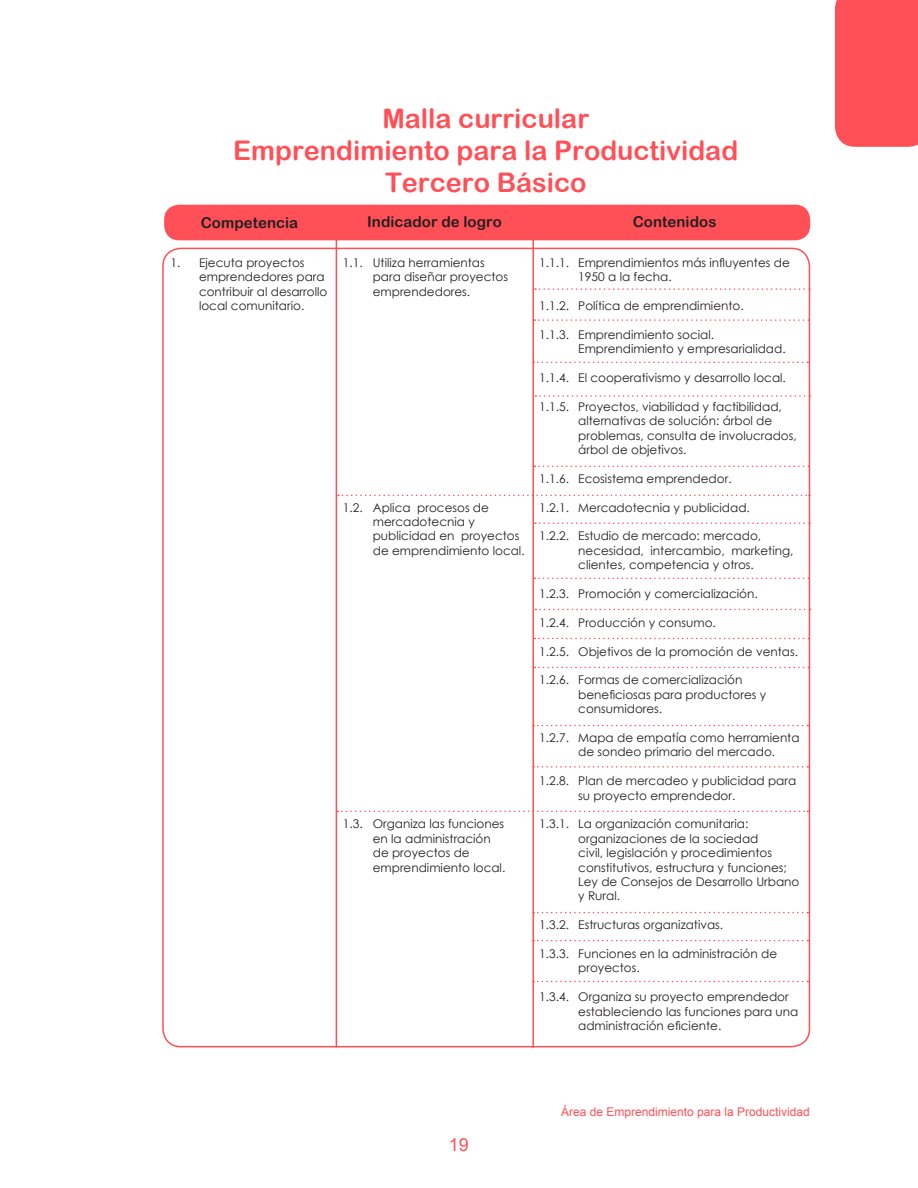
<style>
.page{position:relative;width:918px;height:1188px;background:#fff}
.page>*{position:absolute;margin:0;border:0;box-sizing:border-box;transform-origin:0 0}
.texto_de_tablas{font:27px "Arial Rounded MT Bold";color:#ff5057}
.t1{font:18px "Arial";color:#ff5057}
.t2{font:15px "Arial Rounded MT Bold";letter-spacing:.005em;color:#231f20}
.texto_de_tablas-2{font:12px/14.4px "Century Gothic";color:#231f20}
.t3{font:12px "Arial";color:#ff5057}
</style>
<div class="page">
<div style="left:835px;top:0;width:83px;height:147px;background:#ff5057"></div>
<div style="left:164px;top:205px;width:646px;height:35px;background:#ff5057;border-radius:15px"></div>
<hr style="left:336px;top:206px;width:1px;height:841px;background:#ff5057">
<hr style="left:533px;top:206px;width:1px;height:841px;background:#ff5057">
<svg style="left:535px;top:288px;width:275px;height:2px"></svg>
<svg style="left:534px;top:319px;width:275px;height:2px"></svg>
<svg style="left:534px;top:362px;width:274px;height:1px"></svg>
<svg style="left:535px;top:395px;width:275px;height:2px"></svg>
<svg style="left:534px;top:466px;width:275px;height:1px"></svg>
<svg style="left:338px;top:495px;width:472px;height:1px"></svg>
<svg style="left:535px;top:522px;width:275px;height:2px"></svg>
<svg style="left:534px;top:578px;width:275px;height:1px"></svg>
<svg style="left:535px;top:609px;width:275px;height:1px"></svg>
<svg style="left:534px;top:638px;width:275px;height:1px"></svg>
<svg style="left:534px;top:667px;width:275px;height:1px"></svg>
<svg style="left:534px;top:766px;width:274px;height:2px"></svg>
<svg style="left:534px;top:725px;width:274px;height:1px"></svg>
<svg style="left:337px;top:811px;width:471px;height:1px"></svg>
<svg style="left:534px;top:940px;width:274px;height:1px"></svg>
<svg style="left:534px;top:912px;width:274px;height:1px"></svg>
<svg style="left:534px;top:981px;width:274px;height:1px"></svg>
<p class="texto_de_tablas" style="left:382px;top:102px;width:208px">Malla curricular</p>
<p class="texto_de_tablas" style="left:233px;top:135px;width:506px">Emprendimiento para la Productividad</p>
<p class="texto_de_tablas" style="left:385px;top:167px;width:203px">Tercero Básico</p>
<p class="t2" style="left:201px;top:213px;width:99px">Competencia</p>
<p class="t2" style="left:367px;top:213px;width:136px">Indicador de logro</p>
<p class="t2" style="left:633px;top:213px;width:85px">Contenidos</p>
<p class="texto_de_tablas-2" style="left:199px;top:255px;width:130px;text-indent:-28px">1. Ejecuta proyectos emprendedores para contribuir al desarrollo local comunitario.</p>
<p class="texto_de_tablas-2" style="left:373px;top:255px;width:137px;text-indent:-30px">1.1. Utiliza herramientas para diseñar proyectos emprendedores.</p>
<p class="texto_de_tablas-2" style="left:373px;top:500px;width:153px;text-indent:-30px">1.2. Aplica procesos de mercadotecnia y publicidad en proyectos de emprendimiento local.</p>
<p class="texto_de_tablas-2" style="left:373px;top:817px;width:134px;text-indent:-30px">1.3. Organiza las funciones en la administración de proyectos de emprendimiento local.</p>
<p class="texto_de_tablas-2" style="left:578px;top:255px;width:213px;text-indent:-39px">1.1.1. Emprendimientos más influyentes de<br>1950 a la fecha.</p>
<p class="texto_de_tablas-2" style="left:539px;top:298px;width:206px">1.1.2. Política de emprendimiento.</p>
<p class="texto_de_tablas-2" style="left:539px;top:327px;width:176px">1.1.3. Emprendimiento social.</p>
<p class="texto_de_tablas-2" style="left:578px;top:341px;width:209px">Emprendimiento y empresarialidad.</p>
<p class="texto_de_tablas-2" style="left:539px;top:370px;width:248px">1.1.4. El cooperativismo y desarrollo local.</p>
<p class="texto_de_tablas-2" style="left:578px;top:399px;width:220px;text-indent:-39px">1.1.5. Proyectos, viabilidad y factibilidad, alternativas de solución: árbol de problemas, consulta de involucrados, árbol de objetivos.</p>
<p class="texto_de_tablas-2" style="left:539px;top:471px;width:194px">1.1.6. Ecosistema emprendedor.</p>
<p class="texto_de_tablas-2" style="left:539px;top:500px;width:212px">1.2.1. Mercadotecnia y publicidad.</p>
<p class="texto_de_tablas-2" style="left:578px;top:529px;width:217px;text-indent:-39px">1.2.2. Estudio de mercado: mercado, necesidad, intercambio, marketing, clientes, competencia y otros.</p>
<p class="texto_de_tablas-2" style="left:539px;top:586px;width:220px">1.2.3. Promoción y comercialización.</p>
<p class="texto_de_tablas-2" style="left:539px;top:615px;width:178px">1.2.4. Producción y consumo.</p>
<p class="texto_de_tablas-2" style="left:539px;top:644px;width:260px">1.2.5. Objetivos de la promoción de ventas.</p>
<p class="texto_de_tablas-2" style="left:578px;top:673px;width:190px;text-indent:-39px">1.2.6. Formas de comercialización beneficiosas para productores y consumidores.</p>
<p class="texto_de_tablas-2" style="left:578px;top:730px;width:223px;text-indent:-39px">1.2.7. Mapa de empatía como herramienta de sondeo primario del mercado.</p>
<p class="texto_de_tablas-2" style="left:578px;top:773px;width:220px;text-indent:-39px">1.2.8. Plan de mercadeo y publicidad para su proyecto emprendedor.</p>
<p class="texto_de_tablas-2" style="left:578px;top:817px;width:223px;text-indent:-39px">1.3.1. La organización comunitaria: organizaciones de la sociedad<br>civil, legislación y procedimientos constitutivos, estructura y funciones;<br>Ley de Consejos de Desarrollo Urbano y Rural.</p>
<p class="texto_de_tablas-2" style="left:539px;top:917px;width:186px">1.3.2. Estructuras organizativas.</p>
<p class="texto_de_tablas-2" style="left:578px;top:946px;width:200px;text-indent:-39px">1.3.3. Funciones en la administración de proyectos.</p>
<p class="texto_de_tablas-2" style="left:578px;top:989px;width:222px;text-indent:-39px">1.3.4. Organiza su proyecto emprendedor estableciendo las funciones para una administración eficiente.</p>
<h2 class="t1" style="left:449px;top:1133px;width:22px">19</h2>
<p class="t3" style="left:561px;top:1104px;width:250px">Área de Emprendimiento para la Productividad</p>
</div>
